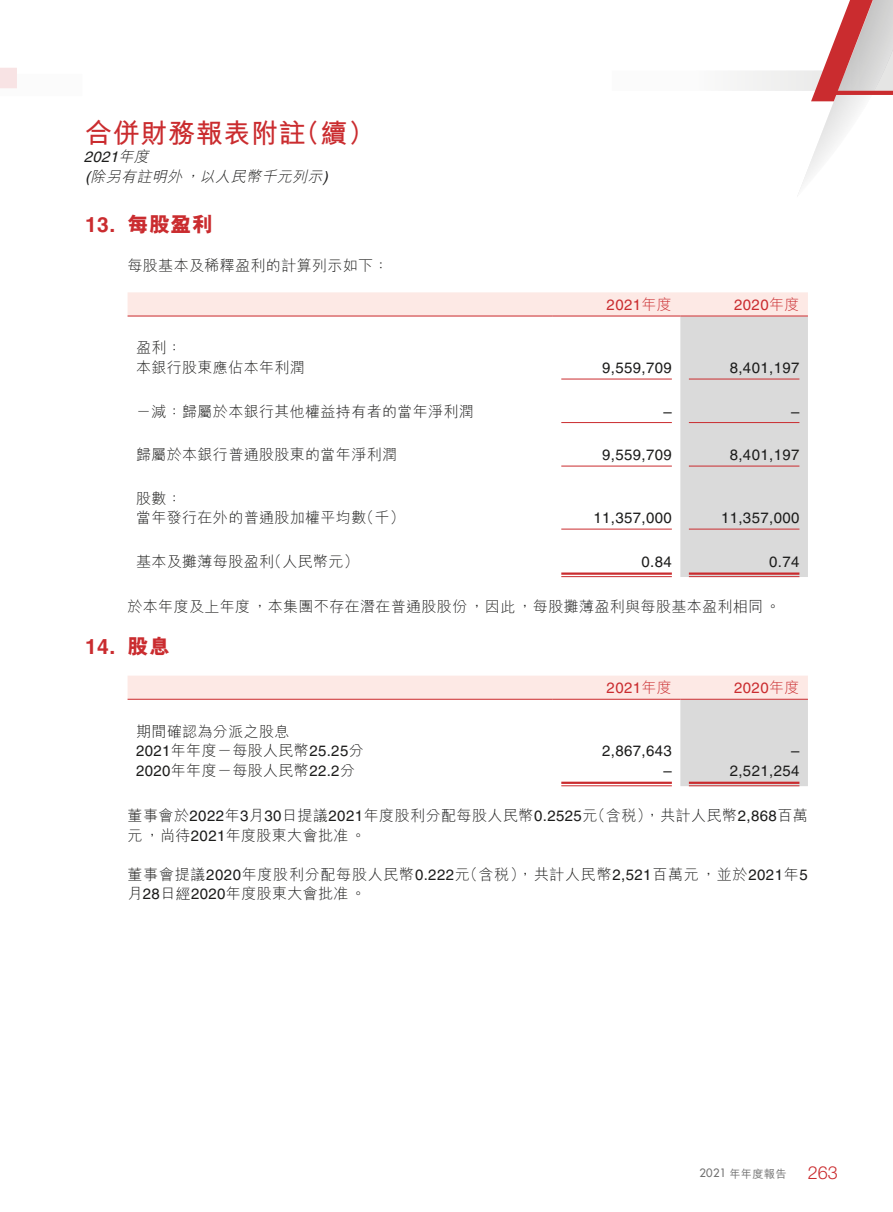
<style>
.page{position:relative;width:893px;height:1212px;background:#fff}
.page>*{position:absolute;margin:0;border:0;box-sizing:border-box;transform-origin:0 0}
.t1{font:700 27px "M Hei HK";letter-spacing:.025em;color:#ca2c2f}
.t2{font:800 21px "M Hei HK";color:#ca2c2f}
.t3{font:700 21px "Helvetica LT Std";color:#ca2c2f}
.t4{font:300 15px/19.5px "M Hei HK";letter-spacing:.025em;color:#1c1c1b}
.t5{font:15px "Helvetica LT Std";letter-spacing:.025em;color:#1c1c1b}
.t6{font:300 15px/19.5px "M Hei HK";letter-spacing:.05em;color:#1c1c1b}
.t7{font:15px "Helvetica LT Std";letter-spacing:.025em;color:#ca2c2f}
.t8{font:italic 300 15px "M Hei HK";color:#1c1c1b}
.t9{font:italic 15px "Helvetica LT Std";color:#1c1c1b}
.t10{font:500 11.25px "M Hei HK";letter-spacing:.025em;color:#6f6f6f}
.s1{font-family:"M Hei HK";font-weight:300}
.s2{font-family:"Helvetica LT Std";font-weight:400}
.s3{font-family:"Helvetica LT Std";font-weight:700}
.s4{font-family:"M Hei HK";font-weight:800}
.s5{font-family:"Futura Std"}
.s6{font-family:"Helvetica Neue LT Std";font-weight:300;font-size:18px;color:#ca2c2f}
</style>
<div class="page">
<svg style="left:0;top:68px;width:17px;height:21px"></svg>
<svg style="left:734px;top:0;width:159px;height:194px"></svg>
<svg style="left:128px;top:292px;width:680px;height:285px"></svg>
<hr style="left:128px;top:316px;width:425px;height:1px;background:#ca2c2f">
<hr style="left:553px;top:316px;width:127px;height:1px;background:#ca2c2f">
<hr style="left:680px;top:316px;width:128px;height:1px;background:#ca2c2f">
<hr style="left:561px;top:379px;width:111px;height:1px;background:#ca2c2f">
<hr style="left:689px;top:379px;width:110px;height:1px;background:#ca2c2f">
<hr style="left:561px;top:422px;width:111px;height:1px;background:#ca2c2f">
<hr style="left:689px;top:422px;width:110px;height:1px;background:#ca2c2f">
<hr style="left:561px;top:466px;width:111px;height:1px;background:#ca2c2f">
<hr style="left:689px;top:466px;width:110px;height:1px;background:#ca2c2f">
<hr style="left:561px;top:529px;width:111px;height:1px;background:#ca2c2f">
<hr style="left:689px;top:529px;width:110px;height:1px;background:#ca2c2f">
<hr style="left:561px;top:572px;width:111px;height:3px;background:#ca2c2f">
<hr style="left:561px;top:576px;width:111px;height:1px;background:#ca2c2f">
<hr style="left:689px;top:572px;width:110px;height:3px;background:#ca2c2f">
<hr style="left:689px;top:576px;width:110px;height:1px;background:#ca2c2f">
<svg style="left:128px;top:676px;width:680px;height:110px"></svg>
<hr style="left:128px;top:699px;width:425px;height:1px;background:#ca2c2f">
<hr style="left:553px;top:699px;width:127px;height:1px;background:#ca2c2f">
<hr style="left:680px;top:699px;width:128px;height:1px;background:#ca2c2f">
<hr style="left:561px;top:782px;width:111px;height:2px;background:#ca2c2f">
<hr style="left:561px;top:785px;width:111px;height:1px;background:#ca2c2f">
<hr style="left:689px;top:782px;width:110px;height:2px;background:#ca2c2f">
<hr style="left:689px;top:785px;width:110px;height:1px;background:#ca2c2f">
<h1 class="t1" style="left:85px;top:113px;width:292px">合併財務報表附註（續）</h1>
<p class="t9" style="left:84px;top:148px;width:71px">2021<span class="s1">年度</span></p>
<p class="t8" style="left:85px;top:166px;width:248px"><span class="s2">(</span>除另有註明外，以人民幣千元列示<span class="s2">)</span></p>
<h2 class="t2" style="left:85px;top:210px;width:130px"><span class="s3">13.</span> 每股盈利</h2>
<p class="t4" style="left:128px;top:255px;width:262px">每股基本及稀釋盈利的計算列示如下：</p>
<p class="t4" style="left:136px;top:338px;width:170px">盈利：<br>本銀行股東應佔本年利潤</p>
<p class="t7" style="left:607px;top:296px;width:67px">2021<span class="s1">年度</span></p>
<p class="t7" style="left:734px;top:296px;width:67px">2020<span class="s1">年度</span></p>
<p class="t5" style="left:602px;top:359px;width:71px">9,559,709</p>
<p class="t5" style="left:730px;top:359px;width:71px">8,401,197</p>
<p class="t4" style="left:136px;top:401px;width:339px">－減：歸屬於本銀行其他權益持有者的當年淨利潤</p>
<p class="t5" style="left:663px;top:402px;width:10px">–</p>
<p class="t5" style="left:791px;top:402px;width:10px">–</p>
<p class="t4" style="left:136px;top:444px;width:262px">歸屬於本銀行普通股股東的當年淨利潤</p>
<p class="t5" style="left:602px;top:446px;width:71px">9,559,709</p>
<p class="t5" style="left:730px;top:446px;width:71px">8,401,197</p>
<p class="t4" style="left:136px;top:488px;width:270px">股數：<br>當年發行在外的普通股加權平均數（千）</p>
<p class="t5" style="left:593px;top:509px;width:80px">11,357,000</p>
<p class="t5" style="left:721px;top:509px;width:80px">11,357,000</p>
<p class="t4" style="left:136px;top:551px;width:224px">基本及攤薄每股盈利（人民幣元）</p>
<p class="t5" style="left:641px;top:553px;width:32px">0.84</p>
<p class="t5" style="left:769px;top:553px;width:32px">0.74</p>
<p class="t4" style="left:128px;top:596px;width:654px">於本年度及上年度，本集團不存在潛在普通股股份，因此，每股攤薄盈利與每股基本盈利相同。</p>
<h2 class="t3" style="left:85px;top:634px;width:87px">14. <span class="s4">股息</span></h2>
<p class="t7" style="left:607px;top:679px;width:67px">2021<span class="s1">年度</span></p>
<p class="t7" style="left:734px;top:679px;width:67px">2020<span class="s1">年度</span></p>
<p class="t4" style="left:136px;top:721px;width:229px">期間確認為分派之股息<br><span class="s2">2021</span>年年度－每股人民幣<span class="s2">25.25</span>分</p>
<p class="t5" style="left:602px;top:742px;width:71px">2,867,643</p>
<p class="t5" style="left:791px;top:742px;width:10px">–</p>
<p class="t4" style="left:136px;top:760px;width:220px"><span class="s2">2020</span>年年度－每股人民幣<span class="s2">22.2</span>分</p>
<p class="t5" style="left:663px;top:762px;width:10px">–</p>
<p class="t5" style="left:730px;top:762px;width:71px">2,521,254</p>
<p class="t4" style="left:128px;top:805px;width:682px">董事會於<span class="s2">2022</span>年<span class="s2">3</span>月<span class="s2">30</span>日提議<span class="s2">2021</span>年度股利分配每股人民幣<span class="s2">0.2525</span>元（含稅），共計人民幣<span class="s2">2,868</span>百萬元，尚待<span class="s2">2021</span>年度股東大會批准。</p>
<p class="t6" style="left:128px;top:864px;width:682px">董事會提議<span class="s2">2020</span>年度股利分配每股人民幣<span class="s2">0.222</span>元（含稅），共計人民幣<span class="s2">2,521</span>百萬元，並於<span class="s2">2021</span>年<span class="s2">5</span>月<span class="s2">28</span>日經<span class="s2">2020</span>年度股東大會批准。</p>
<p class="t10" style="left:699px;top:1165px;width:140px"><span class="s5">2021</span> 年年度報告 <span class="s6">263</span></p>
</div>
